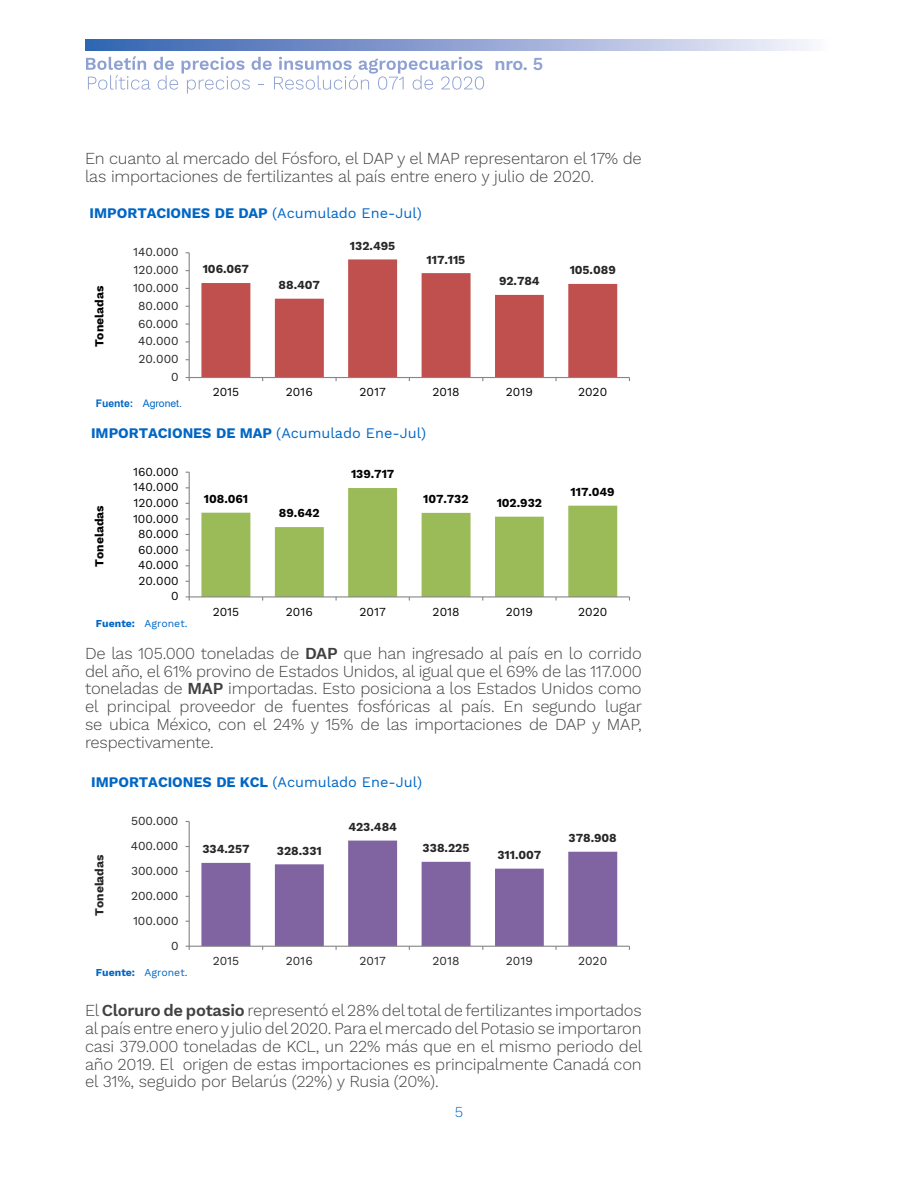
<style>
.page{position:relative;width:918px;height:1188px;background:#fff}
.page>*{position:absolute;margin:0;border:0;box-sizing:border-box;transform-origin:0 0}
.t1{font:600 18px "Work Sans";color:#8fa1d2}
.t2{font:300 16.5px/17.9px "Work Sans";letter-spacing:-.015em;color:#414042;text-align:justify}
.t3{font:300 15px "Work Sans";color:#0066c5}
.t4{font:700 14.4px "Work Sans";letter-spacing:-.005em;color:#0066c5}
.t5{font:12px "Work Sans";color:#262626}
.t6{font:12px "Work Sans";color:#000}
.t7{font:700 12px "Work Sans";color:#262626}
.t8{font:700 12px "Work Sans";color:#000}
.t9{font:10.5px "Work Sans";color:#0066c5}
.t10{font:10.5px "Arial";letter-spacing:-.005em;color:#0066c5}
.s1{font-weight:400}
.s2{font-weight:700}
.s3{font-weight:600}
</style>
<div class="page">
<svg style="left:86px;top:56px;width:398px;height:37px"></svg>
<svg style="left:85px;top:39px;width:725px;height:11px;background:#8fa4d3"></svg>
<svg style="left:201px;top:259px;width:416px;height:118px;fill:#c0504d"></svg>
<hr style="left:189px;top:253px;width:1px;height:125px;background:#868686">
<hr style="left:189px;top:377px;width:440px;height:1px;background:#868686">
<svg style="left:201px;top:488px;width:416px;height:108px;fill:#9bbb59"></svg>
<hr style="left:189px;top:472px;width:1px;height:125px;background:#868686">
<hr style="left:189px;top:596px;width:440px;height:1px;background:#868686">
<svg style="left:186px;top:596px;width:4px;height:5px"></svg>
<svg style="left:201px;top:841px;width:416px;height:105px;fill:#8064a2"></svg>
<hr style="left:189px;top:821px;width:1px;height:125px;background:#868686">
<hr style="left:189px;top:946px;width:440px;height:1px;background:#868686">
<p class="t1" style="left:495px;top:53px;width:50px">nro. 5</p>
<p class="t2" style="left:85px;top:150px;width:558px">En cuanto al mercado del Fósforo, el DAP y el MAP representaron el 17% de las importaciones de fertilizantes al país entre enero y julio de 2020.</p>
<p class="t4" style="left:90px;top:205px;width:334px">IMPORTACIONES DE DAP <span class="s1">(Acumulado Ene-Jul)</span></p>
<p class="t8" style="left:92px;top:347px;width:63px;rotate:-90deg">Toneladas</p>
<p class="t5" style="left:133px;top:245px;width:47px">140.000</p>
<p class="t5" style="left:134px;top:263px;width:46px">120.000</p>
<p class="t5" style="left:133px;top:281px;width:47px">100.000</p>
<p class="t5" style="left:138px;top:299px;width:42px">80.000</p>
<p class="t5" style="left:138px;top:316px;width:42px">60.000</p>
<p class="t5" style="left:138px;top:334px;width:42px">40.000</p>
<p class="t5" style="left:138px;top:352px;width:42px">20.000</p>
<p class="t5" style="left:171px;top:370px;width:9px">0</p>
<p class="t7" style="left:203px;top:262px;width:48px">106.067</p>
<p class="t7" style="left:279px;top:278px;width:43px">88.407</p>
<p class="t7" style="left:350px;top:239px;width:47px">132.495</p>
<p class="t7" style="left:427px;top:252px;width:40px">117.115</p>
<p class="t7" style="left:499px;top:274px;width:42px">92.784</p>
<p class="t7" style="left:570px;top:263px;width:48px">105.089</p>
<p class="t10" style="left:96px;top:396px;width:88px"><span class="s2">Fuente:</span> Agronet.</p>
<p class="t6" style="left:213px;top:385px;width:28px">2015</p>
<p class="t6" style="left:286px;top:385px;width:28px">2016</p>
<p class="t6" style="left:360px;top:385px;width:28px">2017</p>
<p class="t6" style="left:433px;top:385px;width:28px">2018</p>
<p class="t6" style="left:506px;top:385px;width:28px">2019</p>
<p class="t6" style="left:578px;top:385px;width:30px">2020</p>
<p class="t4" style="left:91px;top:425px;width:337px">IMPORTACIONES DE MAP <span class="s1">(Acumulado Ene-Jul)</span></p>
<p class="t6" style="left:133px;top:465px;width:47px">160.000</p>
<p class="t8" style="left:92px;top:567px;width:63px;rotate:-90deg">Toneladas</p>
<p class="t6" style="left:133px;top:480px;width:47px">140.000</p>
<p class="t6" style="left:134px;top:496px;width:46px">120.000</p>
<p class="t6" style="left:133px;top:511px;width:47px">100.000</p>
<p class="t6" style="left:138px;top:527px;width:42px">80.000</p>
<p class="t6" style="left:138px;top:543px;width:42px">60.000</p>
<p class="t6" style="left:138px;top:558px;width:42px">40.000</p>
<p class="t6" style="left:138px;top:574px;width:42px">20.000</p>
<p class="t6" style="left:171px;top:589px;width:9px">0</p>
<p class="t9" style="left:96px;top:617px;width:93px"><span class="s2">Fuente:</span> Agronet.</p>
<p class="t8" style="left:204px;top:492px;width:46px">108.061</p>
<p class="t8" style="left:279px;top:506px;width:42px">89.642</p>
<p class="t8" style="left:351px;top:467px;width:45px">139.717</p>
<p class="t8" style="left:423px;top:492px;width:47px">107.732</p>
<p class="t8" style="left:497px;top:496px;width:47px">102.932</p>
<p class="t8" style="left:571px;top:485px;width:46px">117.049</p>
<p class="t6" style="left:213px;top:604px;width:28px">2015</p>
<p class="t6" style="left:286px;top:604px;width:28px">2016</p>
<p class="t6" style="left:360px;top:604px;width:28px">2017</p>
<p class="t6" style="left:433px;top:604px;width:28px">2018</p>
<p class="t6" style="left:506px;top:604px;width:28px">2019</p>
<p class="t6" style="left:578px;top:604px;width:30px">2020</p>
<p class="t2" style="left:85px;top:645px;width:559px">De las 105.000 toneladas de <span class="s3">DAP</span> que han ingresado al país en lo corrido del año, el 61% provino de Estados Unidos, al igual que el 69% de las 117.000 toneladas de <span class="s3">MAP</span> importadas. Esto posiciona a los Estados Unidos como el principal proveedor de fuentes fosfóricas al país. En segundo lugar se ubica México, con el 24% y 15% de las importaciones de DAP y MAP, respectivamente.</p>
<p class="t4" style="left:91px;top:774px;width:333px">IMPORTACIONES DE KCL <span class="s1">(Acumulado Ene-Jul)</span></p>
<p class="t5" style="left:131px;top:814px;width:49px">500.000</p>
<p class="t7" style="left:92px;top:916px;width:63px;rotate:-90deg">Toneladas</p>
<p class="t5" style="left:131px;top:839px;width:49px">400.000</p>
<p class="t5" style="left:131px;top:864px;width:49px">300.000</p>
<p class="t5" style="left:131px;top:889px;width:49px">200.000</p>
<p class="t5" style="left:133px;top:914px;width:47px">100.000</p>
<p class="t5" style="left:171px;top:939px;width:9px">0</p>
<p class="t9" style="left:96px;top:966px;width:93px"><span class="s2">Fuente:</span> Agronet.</p>
<p class="t7" style="left:202px;top:842px;width:49px">334.257</p>
<p class="t7" style="left:277px;top:844px;width:47px">328.331</p>
<p class="t7" style="left:348px;top:820px;width:50px">423.484</p>
<p class="t7" style="left:423px;top:841px;width:48px">338.225</p>
<p class="t7" style="left:497px;top:848px;width:45px">311.007</p>
<p class="t7" style="left:569px;top:831px;width:50px">378.908</p>
<p class="t5" style="left:213px;top:954px;width:28px">2015</p>
<p class="t5" style="left:286px;top:954px;width:28px">2016</p>
<p class="t5" style="left:360px;top:954px;width:28px">2017</p>
<p class="t5" style="left:433px;top:954px;width:28px">2018</p>
<p class="t5" style="left:506px;top:954px;width:28px">2019</p>
<p class="t5" style="left:578px;top:954px;width:30px">2020</p>
<p class="t2" style="left:85px;top:1002px;width:559px">El <span class="s3">Cloruro de potasio</span> representó el 28% del total de fertilizantes importados al país entre enero y julio del 2020. Para el mercado del Potasio se importaron casi 379.000 toneladas de KCL, un 22% más que en el mismo periodo del año 2019. El origen de estas importaciones es principalmente Canadá con el 31%, seguido por Belarús (22%) y Rusia (20%).</p>
<p class="t3" style="left:455px;top:1103px;width:10px">5</p>
</div>
